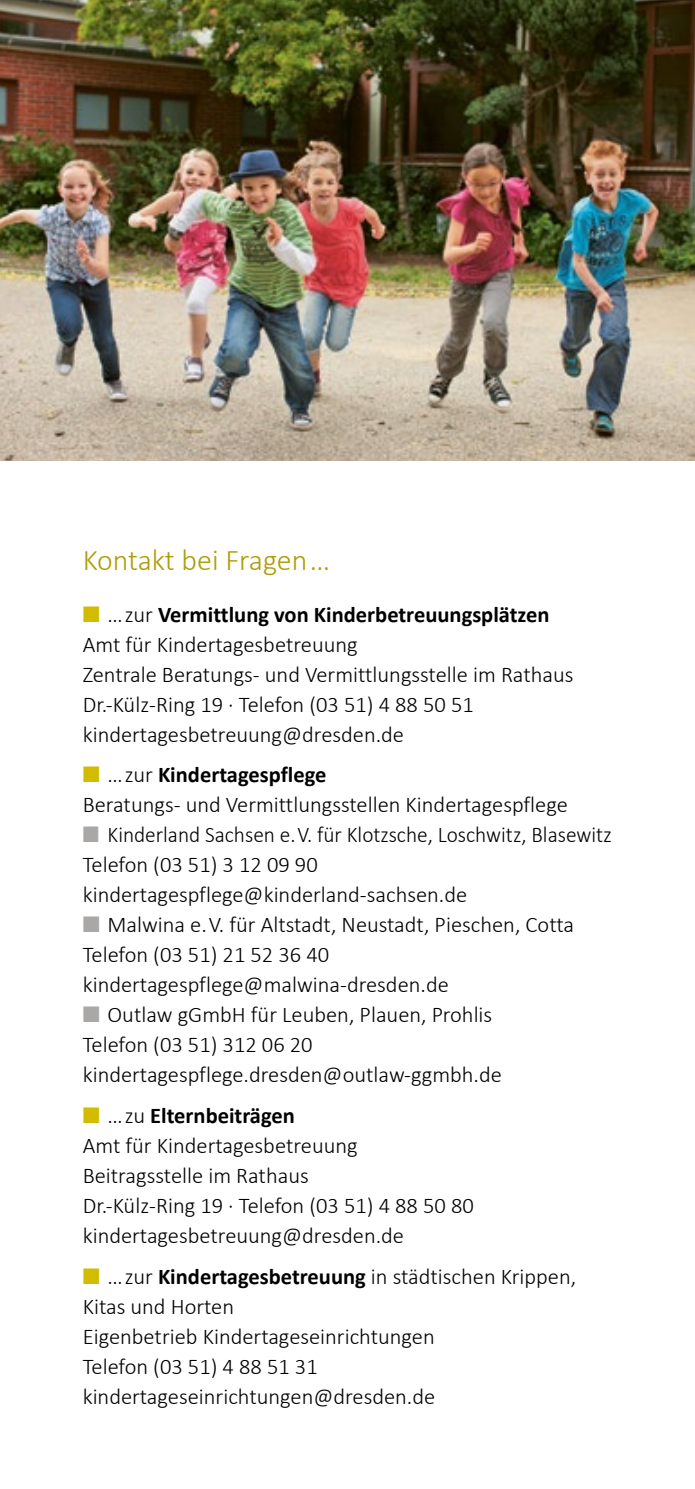
<style>
.page{position:relative;width:695px;height:1489px;background:#fff}
.page>*{position:absolute;margin:0;border:0;box-sizing:border-box;transform-origin:0 0}
.Head{font:300 30px "Calibri";color:#ae9d08}
.t1{font:300 22.5px/30px "Calibri";color:#000}
.t2{font:300 22.5px/30px "Calibri";color:#000;scale:.95 1}
.s1{color:#d2bc00}
.s2{font-weight:700}
.s3{color:#aaa8a7}
</style>
<div class="page">
<img style="left:0;top:0;width:694px;height:461px">
<h1 class="Head" style="left:83px;top:541px;width:249px">Kontakt bei Fragen …</h1>
<p class="t1" style="left:83px;top:599px;width:492px"><span class="s1">■</span> … zur <span class="s2">Vermittlung von Kinderbetreuungsplätzen </span>Amt für Kindertagesbetreuung<br>Zentrale Beratungs- und Vermittlungsstelle im Rathaus Dr.-Külz-Ring 19 · Telefon (03 51) 4 88 50 51 kindertagesbetreuung@dresden.de</p>
<p class="t1" style="left:83px;top:759px;width:486px"><span class="s1">■</span> … zur <span class="s2">Kindertagespflege<br></span>Beratungs- und Vermittlungsstellen Kindertagespflege</p>
<p class="t2" style="left:83px;top:819px;width:558px"><span class="s3">■</span> Kinderland Sachsen e. V. für Klotzsche, Loschwitz, Blasewitz<br>Telefon (03 51) 3 12 09 90 kindertagespflege@kinderland-sachsen.de</p>
<p class="t1" style="left:83px;top:909px;width:492px"><span class="s3">■</span> Malwina e. V. für Altstadt, Neustadt, Pieschen, Cotta<br>Telefon (03 51) 21 52 36 40 kindertagespflege@malwina-dresden.de</p>
<p class="t1" style="left:83px;top:999px;width:420px"><span class="s3">■</span> Outlaw gGmbH für Leuben, Plauen, Prohlis<br>Telefon (03 51) 312 06 20 kindertagespflege.dresden@outlaw-ggmbh.de</p>
<p class="t1" style="left:83px;top:1100px;width:392px"><span class="s1">■</span> … zu <span class="s2">Elternbeiträgen<br></span>Amt für Kindertagesbetreuung<br>Beitragsstelle im Rathaus<br>Dr.-Külz-Ring 19 · Telefon (03 51) 4 88 50 80 kindertagesbetreuung@dresden.de</p>
<p class="t1" style="left:83px;top:1260px;width:495px"><span class="s1">■</span> … zur <span class="s2">Kindertagesbetreuung</span> in städtischen Krippen, Kitas und Horten<br>Eigenbetrieb Kindertageseinrichtungen<br>Telefon (03 51) 4 88 51 31 kindertageseinrichtungen@dresden.de</p>
</div>
